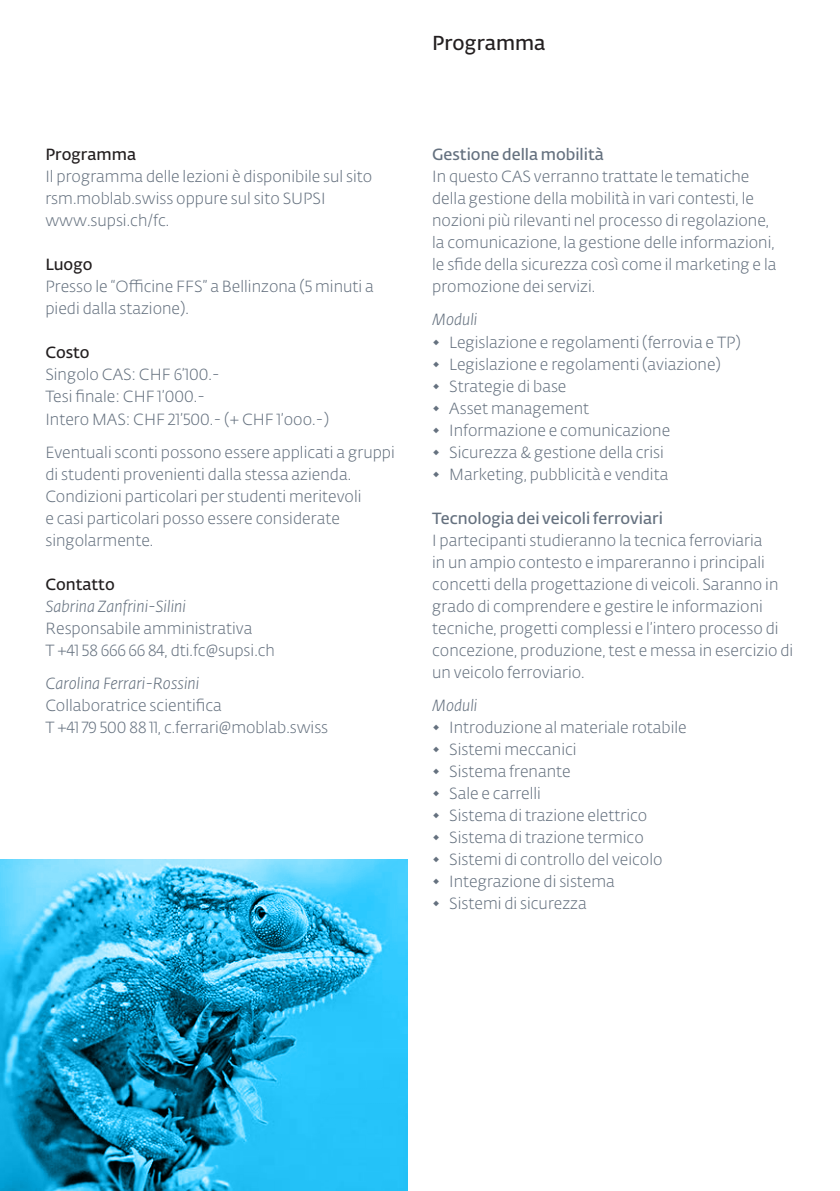
<style>
.page{position:relative;width:840px;height:1191px;background:#fff}
.page>*{position:absolute;margin:0;border:0;box-sizing:border-box;transform-origin:0 0}
.t1{font:600 20px "SUPSI Fedra Sans";color:#231f20}
.t2{font:300 16px/22px "SUPSI Fedra Sans";color:#65717f}
.t3{font:italic 300 16px "SUPSI Fedra Sans";color:#65717f}
.t4{font:600 16px "SUPSI Fedra Sans";color:#65717f}
.t5{font:600 16px "SUPSI Fedra Sans";color:#231f20}
</style>
<div class="page">
<svg style="left:0;top:859px;width:407px;height:332px;background:#2aaad6"></svg>
<p class="t5" style="left:45px;top:143px;width:92px">Programma</p>
<p class="t2" style="left:45px;top:165px;width:328px">Il programma delle lezioni è disponibile sul sito rsm.moblab.swiss oppure sul sito SUPSI www.supsi.ch/fc.</p>
<p class="t5" style="left:45px;top:253px;width:49px">Luogo</p>
<p class="t2" style="left:45px;top:275px;width:330px">Presso le “Officine FFS” a Bellinzona (5 minuti a piedi dalla stazione).</p>
<p class="t5" style="left:45px;top:341px;width:46px">Costo</p>
<p class="t2" style="left:45px;top:363px;width:285px">Singolo CAS: CHF 6’100.-<br>Tesi finale: CHF 1’000.-<br>Intero MAS: CHF 21’500.- (+ CHF 1’ooo.-)</p>
<p class="t2" style="left:45px;top:440px;width:351px">Eventuali sconti possono essere applicati a gruppi di studenti provenienti dalla stessa azienda.<br>Condizioni particolari per studenti meritevoli<br>e casi particolari posso essere considerate singolarmente.</p>
<p class="t5" style="left:45px;top:572px;width:71px">Contatto</p>
<p class="t3" style="left:45px;top:595px;width:142px">Sabrina Zanfrini-Silini</p>
<p class="t2" style="left:45px;top:616px;width:231px">Responsabile amministrativa<br>T +41 58 666 66 84, dti.fc@supsi.ch</p>
<p class="t3" style="left:45px;top:672px;width:155px">Carolina Ferrari-Rossini</p>
<p class="t2" style="left:45px;top:693px;width:284px">Collaboratrice scientifica<br>T +41 79 500 88 11, c.ferrari@moblab.swiss</p>
<p class="t1" style="left:432px;top:29px;width:115px">Programma</p>
<p class="t4" style="left:432px;top:143px;width:173px">Gestione della mobilità</p>
<p class="t2" style="left:432px;top:165px;width:345px">In questo CAS verranno trattate le tematiche della gestione della mobilità in vari contesti, le nozioni più rilevanti nel processo di regolazione, la comunicazione, la gestione delle informazioni, le sfide della sicurezza così come il marketing e la promozione dei servizi.</p>
<p class="t3" style="left:432px;top:309px;width:47px">Moduli</p>
<p class="t2" style="left:432px;top:330px;width:310px">◆ Legislazione e regolamenti (ferrovia e TP)</p>
<p class="t2" style="left:432px;top:352px;width:290px">◆ Legislazione e regolamenti (aviazione)</p>
<p class="t2" style="left:432px;top:374px;width:136px">◆ Strategie di base</p>
<p class="t2" style="left:432px;top:396px;width:158px">◆ Asset management</p>
<p class="t2" style="left:432px;top:418px;width:239px">◆ Informazione e comunicazione</p>
<p class="t2" style="left:432px;top:440px;width:233px">◆ Sicurezza &amp; gestione della crisi</p>
<p class="t2" style="left:432px;top:462px;width:237px">◆ Marketing, pubblicità e vendita</p>
<p class="t4" style="left:432px;top:506px;width:232px">Tecnologia dei veicoli ferroviari</p>
<p class="t2" style="left:432px;top:528px;width:362px">I partecipanti studieranno la tecnica ferroviaria<br>in un ampio contesto e impareranno i principali concetti della progettazione di veicoli. Saranno in grado di comprendere e gestire le informazioni tecniche, progetti complessi e l’intero processo di concezione, produzione, test e messa in esercizio di un veicolo ferroviario.</p>
<p class="t3" style="left:432px;top:694px;width:47px">Moduli</p>
<p class="t2" style="left:432px;top:716px;width:256px">◆ Introduzione al materiale rotabile</p>
<p class="t2" style="left:432px;top:738px;width:146px">◆ Sistemi meccanici</p>
<p class="t2" style="left:432px;top:760px;width:140px">◆ Sistema frenante</p>
<p class="t2" style="left:432px;top:782px;width:110px">◆ Sale e carrelli</p>
<p class="t2" style="left:432px;top:804px;width:216px">◆ Sistema di trazione elettrico</p>
<p class="t2" style="left:432px;top:826px;width:213px">◆ Sistema di trazione termico</p>
<p class="t2" style="left:432px;top:848px;width:232px">◆ Sistemi di controllo del veicolo</p>
<p class="t2" style="left:432px;top:870px;width:184px">◆ Integrazione di sistema</p>
<p class="t2" style="left:432px;top:892px;width:156px">◆ Sistemi di sicurezza</p>
</div>
